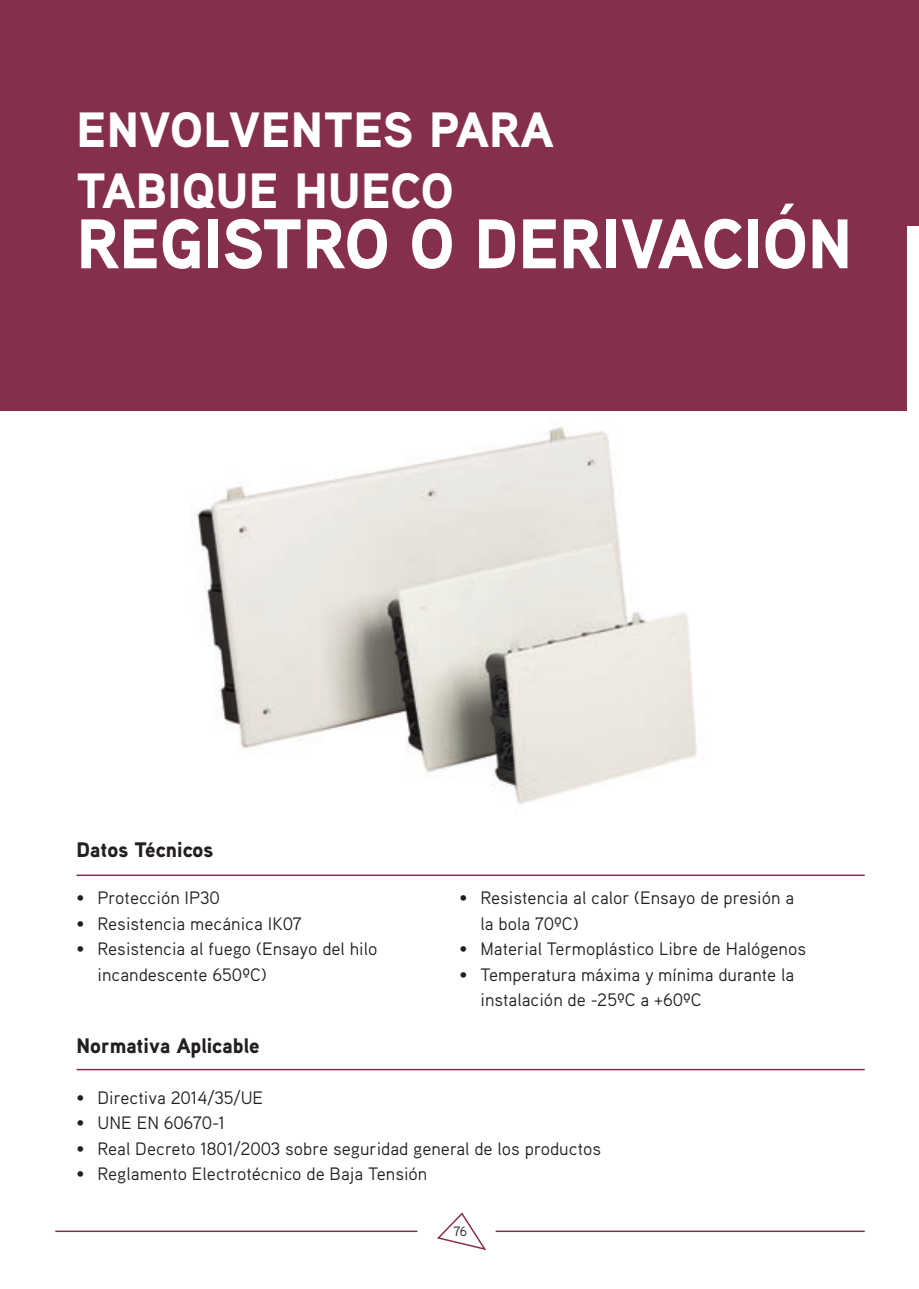
<style>
.page{position:relative;width:919px;height:1289px;background:#fff}
.page>*{position:absolute;margin:0;border:0;box-sizing:border-box;transform-origin:0 0}
.t1{font:900 70.05px "Aaux Pro";color:#fff}
.t2{font:900 49.5px/60.6px "Aaux Pro";letter-spacing:.01em;color:#fff}
.t3{font:900 21px "Aaux Pro";color:#231f20}
.t4{font:18px/25.5px "Aaux Pro";color:#231f20}
.t5{font:13.5px "Aaux Pro";color:#231f20}
</style>
<div class="page">
<hr style="left:55px;top:1230px;width:362px;height:1px;background:#862f4d">
<hr style="left:495px;top:1230px;width:369px;height:1px;background:#862f4d">
<div style="left:906px;top:0;width:12px;height:225px;background:#862f4d"></div>
<svg style="left:437px;top:1212px;width:49px;height:38px"></svg>
<hr style="left:77px;top:874px;width:787px;height:2px;background:#862f4d">
<hr style="left:77px;top:1068px;width:787px;height:2px;background:#862f4d">
<div style="left:0;top:0;width:906px;height:410px;background:#862f4d"></div>
<img style="left:197px;top:426px;width:500px;height:378px">
<h2 class="t2" style="left:77px;top:98px;width:478px">ENVOLVENTES PARA<br>TABIQUE HUECO</h2>
<h1 class="t1" style="left:77px;top:199px;width:777px">REGISTRO O DERIVACIÓN</h1>
<p class="t3" style="left:77px;top:836px;width:138px">Datos Técnicos</p>
<p class="t4" style="left:77px;top:884px;width:145px">• Protección IP30</p>
<p class="t4" style="left:77px;top:910px;width:227px">• Resistencia mecánica IK07</p>
<p class="t4" style="left:98px;top:935px;width:281px;text-indent:-21px">• Resistencia al fuego (Ensayo del hilo incandescente 650ºC)</p>
<p class="t4" style="left:480px;top:884px;width:315px;text-indent:-21px">• Resistencia al calor (Ensayo de presión a la bola 70ºC)</p>
<p class="t4" style="left:459px;top:935px;width:348px">• Material Termoplástico Libre de Halógenos</p>
<p class="t4" style="left:480px;top:961px;width:315px;text-indent:-21px">• Temperatura máxima y mínima durante la instalación de -25ºC a +60ºC</p>
<p class="t3" style="left:77px;top:1032px;width:184px">Normativa Aplicable</p>
<p class="t4" style="left:77px;top:1083px;width:188px">• Directiva 2014/35/UE</p>
<p class="t4" style="left:77px;top:1109px;width:150px">• UNE EN 60670-1</p>
<p class="t4" style="left:77px;top:1134px;width:526px">• Real Decreto 1801/2003 sobre seguridad general de los productos</p>
<p class="t4" style="left:77px;top:1160px;width:352px">• Reglamento Electrotécnico de Baja Tensión</p>
<p class="t5" style="left:454px;top:1222px;width:15px">76</p>
</div>
